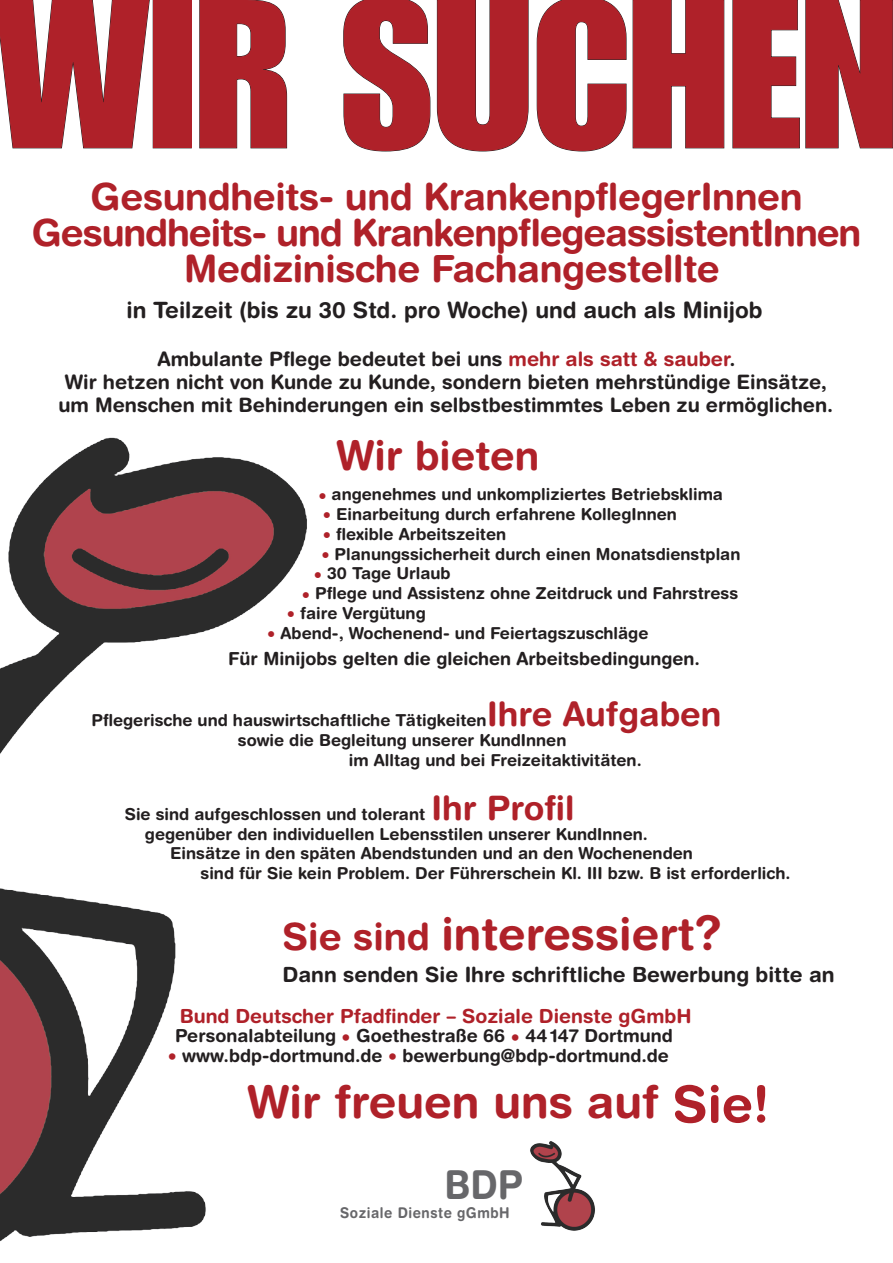
<style>
.page{position:relative;width:893px;height:1263px;background:#fff}
.page>*{position:absolute;margin:0;border:0;box-sizing:border-box;transform-origin:0 0}
.t1{font:207.15px "Impact LT Std";color:#af2129}
.t2{font:700 45.3px "Helvetica Rounded LT Std";color:#af2129}
.t3{font:700 45px "Helvetica Rounded LT Std";color:#af2129}
.t4{font:700 40.2px "Helvetica Rounded LT Std";color:#af2129}
.t5{font:700 39.9px "Helvetica Rounded LT Std";color:#67676a;scale:.9 1}
.t6{font:700 37.5px/36px "Helvetica Rounded LT Std";letter-spacing:-.01em;color:#af2129;text-align:center}
.t7{font:700 33.75px "Helvetica Rounded LT Std";color:#af2129}
.t8{font:700 22.5px "Helvetica Rounded LT Std";color:#231f20}
.t9{font:700 21px "Helvetica Rounded LT Std";color:#231f20}
.t10{font:700 19.95px/23px "Helvetica Rounded LT Std";color:#231f20;text-align:center}
.t11{font:700 19.5px "Helvetica Rounded LT Std";color:#af2129}
.t12{font:700 18px "Helvetica Rounded LT Std";color:#231f20}
.t13{font:700 16.5px "Helvetica Rounded LT Std";color:#231f20}
.t14{font:700 14.85px "Helvetica Rounded LT Std";letter-spacing:.04em;color:#67676a;scale:.91 1}
.s1{color:#af2129}
.s2{font-size:40.95px}
.s3{font-size:33.75px;color:#af2129}
.s4{font-size:37.65px}
.s5{font-size:48px}
.s6{font-size:51px}
</style>
<div class="page">
<img style="left:0;top:437px;width:307px;height:805px">
<svg style="left:0;top:0;width:150px;height:149px"></svg>
<svg style="left:199px;top:0;width:88px;height:149px"></svg>
<svg style="left:343px;top:0;width:88px;height:152px"></svg>
<svg style="left:437px;top:0;width:92px;height:152px"></svg>
<svg style="left:536px;top:0;width:189px;height:152px"></svg>
<svg style="left:732px;top:0;width:161px;height:149px"></svg>
<img style="left:530px;top:1141px;width:65px;height:90px">
<h1 class="t1" style="left:-4px;top:-46px;width:903px">WIR SUCHEN</h1>
<h3 class="t6" style="left:31px;top:178px;width:832px">Gesundheits- und KrankenpflegerInnen<br>Gesundheits- und KrankenpflegeassistentInnen<br>Medizinische Fachangestellte</h3>
<h3 class="t8" style="left:126px;top:297px;width:638px">in Teilzeit (bis zu 30 Std. pro Woche) und auch als Minijob</h3>
<p class="t10" style="left:58px;top:347px;width:776px">Ambulante Pflege bedeutet bei uns <span class="s1">mehr als satt &amp; sauber</span>.<br>Wir hetzen nicht von Kunde zu Kunde, sondern bieten mehrstündige Einsätze, um Menschen mit Behinderungen ein selbstbestimmtes Leben zu ermöglichen.</p>
<h3 class="t4" style="left:336px;top:431px;width:204px"><span class="s2">Wir</span> bieten</h3>
<p class="t13" style="left:318px;top:484px;width:406px"><span class="s1">•</span> angenehmes und unkompliziertes Betriebsklima</p>
<p class="t13" style="left:323px;top:504px;width:356px"><span class="s1">•</span> Einarbeitung durch erfahrene KollegInnen</p>
<p class="t13" style="left:323px;top:524px;width:185px"><span class="s1">•</span> flexible Arbeitszeiten</p>
<p class="t13" style="left:321px;top:544px;width:421px"><span class="s1">•</span> Planungssicherheit durch einen Monatsdienstplan</p>
<p class="t13" style="left:314px;top:563px;width:138px"><span class="s1">•</span> 30 Tage Urlaub</p>
<p class="t13" style="left:302px;top:583px;width:438px"><span class="s1">•</span> Pflege und Assistenz ohne Zeitdruck und Fahrstress</p>
<p class="t13" style="left:287px;top:603px;width:140px"><span class="s1">•</span> faire Vergütung</p>
<p class="t13" style="left:267px;top:623px;width:383px"><span class="s1">•</span> Abend-, Wochenend- und Feiertagszuschläge</p>
<p class="t12" style="left:228px;top:647px;width:473px">Für Minijobs gelten die gleichen Arbeitsbedingungen.</p>
<p class="t13" style="left:91px;top:710px;width:632px">Pflegerische und hauswirtschaftliche Tätigkeiten <span class="s3">Ihre Aufgaben</span></p>
<p class="t13" style="left:238px;top:730px;width:330px">sowie die Begleitung unserer KundInnen</p>
<p class="t13" style="left:349px;top:750px;width:294px">im Alltag und bei Freizeitaktivitäten.</p>
<h3 class="t7" style="left:431px;top:788px;width:145px">Ihr Profil</h3>
<p class="t13" style="left:125px;top:804px;width:302px">Sie sind aufgeschlossen und tolerant</p>
<p class="t13" style="left:145px;top:824px;width:504px">gegenüber den individuellen Lebensstilen unserer KundInnen.</p>
<p class="t13" style="left:170px;top:843px;width:524px">Einsätze in den späten Abendstunden und an den Wochenenden</p>
<p class="t13" style="left:200px;top:863px;width:592px">sind für Sie kein Problem. Der Führerschein Kl. III bzw. B ist erforderlich.</p>
<h3 class="t3" style="left:282px;top:907px;width:441px"><span class="s4">Sie sind</span> interessiert<span class="s5">?</span></h3>
<p class="t9" style="left:282px;top:961px;width:554px">Dann senden Sie Ihre schriftliche Bewerbung bitte an</p>
<p class="t11" style="left:180px;top:1005px;width:513px">Bund Deutscher Pfadfinder – Soziale Dienste gGmbH</p>
<p class="t12" style="left:175px;top:1025px;width:499px">Personalabteilung <span class="s1">•</span> Goethestraße 66 <span class="s1">•</span> 44 147 Dortmund</p>
<p class="t12" style="left:168px;top:1044px;width:503px"><span class="s1">•</span> www.bdp-dortmund.de <span class="s1">•</span> bewerbung@bdp-dortmund.de</p>
<h2 class="t2" style="left:248px;top:1074px;width:523px">Wir freuen uns auf <span class="s6">Sie!</span></h2>
<h3 class="t5" style="left:445px;top:1161px;width:89px">BDP</h3>
<p class="t14" style="left:340px;top:1204px;width:188px">Soziale Dienste gGmbH</p>
</div>
